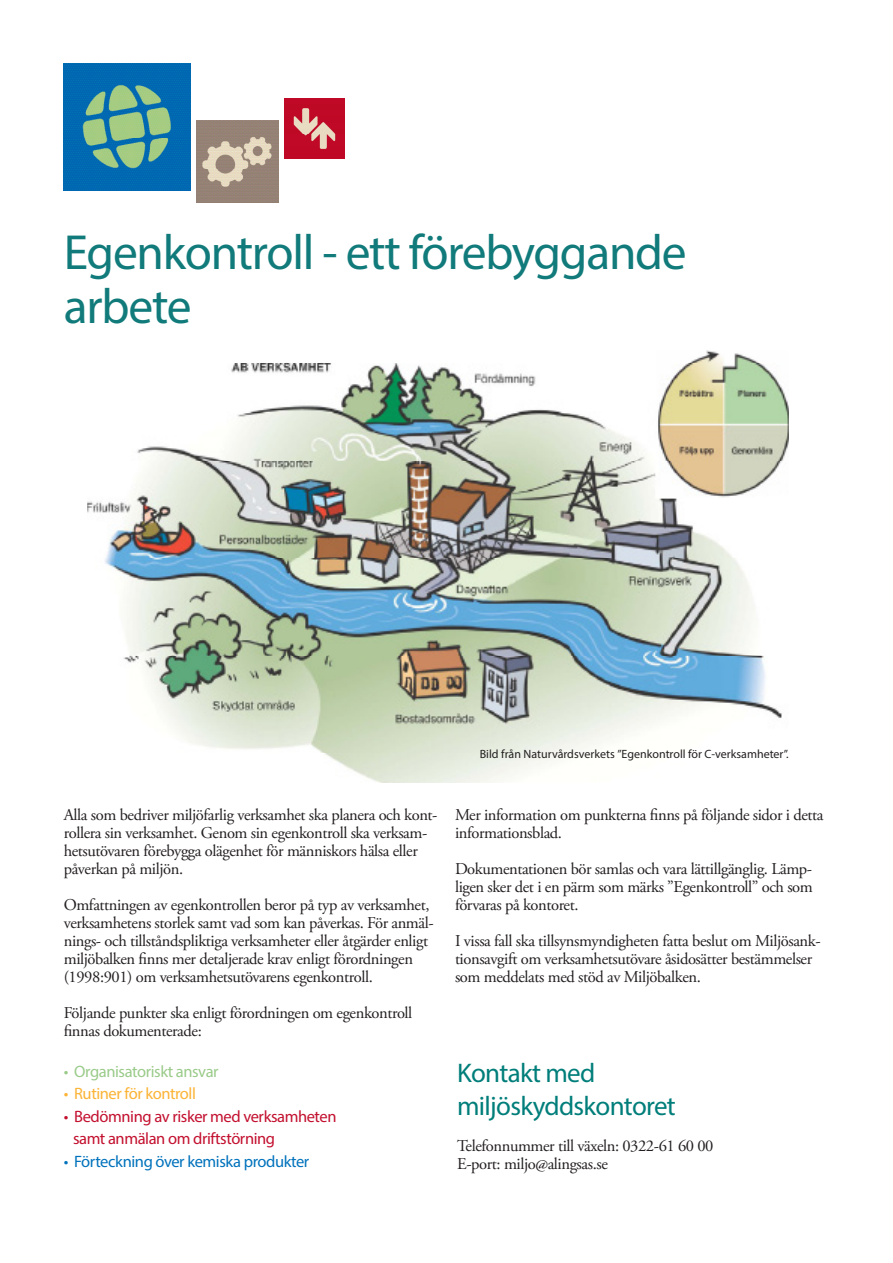
<style>
.page{position:relative;width:893px;height:1263px;background:#fff}
.page>*{position:absolute;margin:0;border:0;box-sizing:border-box;transform-origin:0 0}
.t1{font:49.5px/54px "Myriad Pro";letter-spacing:-.025em;color:#117a7a}
.t2{font:27px/32.4px "Myriad Pro";letter-spacing:-.025em;color:#007e7a}
.t3{font:16.5px/18px "Adobe Garamond Pro";letter-spacing:-.025em;color:#231f20}
.t4{font:16.5px "Myriad Pro";letter-spacing:-.025em;color:#c3102f}
.t5{font:16.5px "Myriad Pro";letter-spacing:-.025em;color:#0072bc}
.t6{font:16.5px "Myriad Pro";letter-spacing:-.025em;color:#9acb89}
.t7{font:16.5px "Myriad Pro";letter-spacing:-.025em;color:#fcb336}
.t8{font:12px "Myriad Pro";color:#231f20}
</style>
<div class="page">
<img style="left:64px;top:64px;width:126px;height:126px">
<img style="left:196px;top:121px;width:82px;height:82px">
<img style="left:285px;top:99px;width:60px;height:60px">
<img style="left:87px;top:350px;width:702px;height:432px">
<p class="t1" style="left:64px;top:225px;width:624px">Egenkontroll - ett förebyggande arbete</p>
<p class="t8" style="left:480px;top:746px;width:311px">Bild från Naturvårdsverkets ”Egenkontroll för C-verksamheter”.</p>
<p class="t3" style="left:64px;top:806px;width:375px">Alla som bedriver miljöfarlig verksamhet ska planera och kont&shy;rollera sin verksamhet. Genom sin egenkontroll ska verksam&shy;hetsutövaren förebygga olägenhet för människors hälsa eller påverkan på miljön.</p>
<p class="t3" style="left:64px;top:896px;width:371px">Omfattningen av egenkontrollen beror på typ av verksamhet, verksamhetens storlek samt vad som kan påverkas. För anmäl&shy;nings- och tillståndspliktiga verksamheter eller åtgärder enligt miljöbalken finns mer detaljerade krav enligt förordningen (1998:901) om verksamhetsutövarens egenkontroll.</p>
<p class="t3" style="left:64px;top:1004px;width:350px">Följande punkter ska enligt förordningen om egenkontroll finnas dokumenterade:</p>
<p class="t6" style="left:64px;top:1061px;width:156px">• Organisatoriskt ansvar</p>
<p class="t7" style="left:64px;top:1083px;width:134px">• Rutiner för kontroll</p>
<p class="t4" style="left:64px;top:1106px;width:274px">• Bedömning av risker med verksamheten</p>
<p class="t4" style="left:73px;top:1128px;width:204px">samt anmälan om driftstörning</p>
<p class="t5" style="left:64px;top:1151px;width:247px">• Förteckning över kemiska produkter</p>
<p class="t3" style="left:455px;top:806px;width:370px">Mer information om punkterna finns på följande sidor i detta informationsblad.</p>
<p class="t3" style="left:455px;top:860px;width:359px;text-align:justify">Dokumentationen bör samlas och vara lättillgänglig. Lämp&shy;ligen sker det i en pärm som märks ”Egenkontroll” och som förvaras på kontoret.</p>
<p class="t3" style="left:455px;top:932px;width:367px">I vissa fall ska tillsynsmyndigheten fatta beslut om Miljösank&shy;tionsavgift om verksamhetsutövare åsidosätter bestämmelser som meddelats med stöd av Miljöbalken.</p>
<p class="t2" style="left:457px;top:1057px;width:220px">Kontakt med miljöskyddskontoret</p>
<p class="t3" style="left:457px;top:1137px;width:258px">Telefonnummer till växeln: 0322-61 60 00</p>
<p class="t3" style="left:457px;top:1155px;width:152px">E-port: miljo@alingsas.se</p>
</div>
